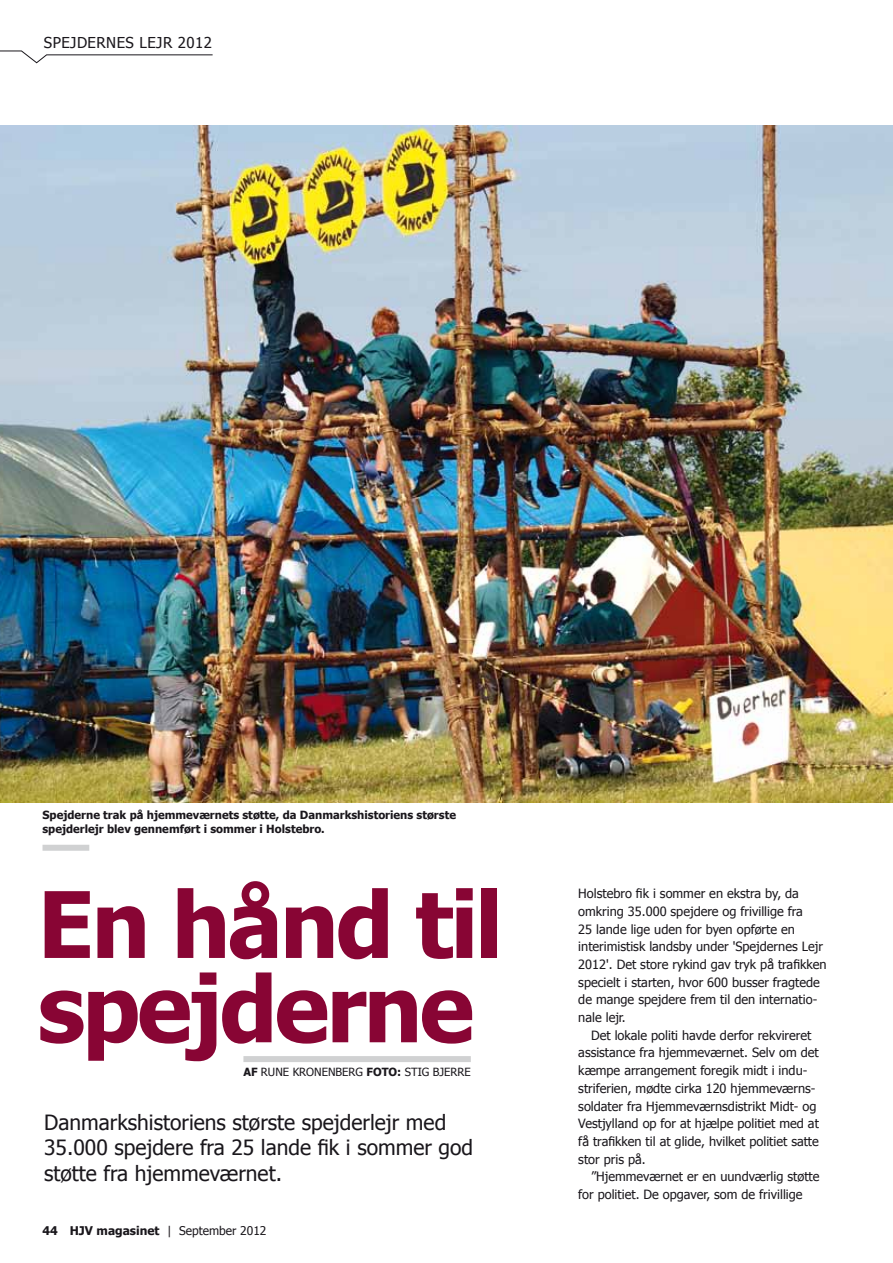
<style>
.page{position:relative;width:893px;height:1263px;background:#fff}
.page>*{position:absolute;margin:0;border:0;box-sizing:border-box;transform-origin:0 0}
.t1{font:700 91.8px/84.3px "Tahoma";letter-spacing:-.03em;color:#880534}
.t2{font:21px/25.5px "Tahoma";color:#1a171c}
.t3{font:15px "Tahoma";letter-spacing:.03em;color:#1a171c}
.t4{font:12.75px/17.7px "Tahoma";color:#1a171c}
.t5{font:700 12px "Tahoma";color:#1a171c}
.t6{font:700 11.25px/13.5px "Tahoma";color:#1a171c}
.t7{font:11.25px "Tahoma";color:#1a171c}
.s1{font-weight:700}
.s2{font-weight:400}
</style>
<div class="page">
<svg style="left:0;top:50px;width:213px;height:14px"></svg>
<img style="left:0;top:126px;width:893px;height:676px">
<div style="left:243px;top:1056px;width:228px;height:6px;background:#d0d1d2"></div>
<div style="left:43px;top:845px;width:46px;height:6px;background:#d0d1d2"></div>
<p class="t3" style="left:44px;top:33px;width:113px">Spej dernes lejr</p>
<p class="t3" style="left:178px;top:33px;width:36px">2012</p>
<p class="t6" style="left:43px;top:808px;width:415px">Spejderne trak på hjemmeværnets støtte, da Danmarkshistoriens største spejderlejr blev gennemført i sommer i Holstebro.</p>
<h1 class="t1" style="left:38px;top:879px;width:467px">En hånd til spejderne</h1>
<p class="t7" style="left:243px;top:1064px;width:100px"><span class="s1">Af</span> Rune Kronenberg</p>
<p class="t6" style="left:366px;top:1064px;width:52px">Foto: <span class="s2">Stig</span></p>
<p class="t7" style="left:433px;top:1064px;width:14px">Bjerre</p>
<h2 class="t2" style="left:44px;top:1109px;width:431px">Danmarkshistoriens største spejderlejr med<br>35.000 spejdere fra 25 lande fik i sommer god støtte fra hjemmeværnet.</h2>
<p class="t5" style="left:43px;top:1222px;width:225px">44 HJV magasinet <span class="s2">| September 2012</span></p>
<p class="t4" style="left:578px;top:884px;width:250px">Holstebro fik i sommer en ekstra by, da omkring 35.000 spejdere og frivillige fra<br>25 lande lige uden for byen opførte en interimistisk landsby under 'Spejdernes Lejr 2012'. Det store rykind gav tryk på trafikken specielt i starten, hvor 600 busser fragtede de mange spejdere frem til den internatio&shy;nale lejr.</p>
<p class="t4" style="left:578px;top:1026px;width:242px;text-indent:13px">Det lokale politi havde derfor rekvireret assistance fra hjemmeværnet. Selv om det kæmpe arrangement foregik midt i indu&shy;striferien, mødte cirka 120 hjemmeværns&shy;soldater fra Hjemmeværnsdistrikt Midt- og Vestjylland op for at hjælpe politiet med at få trafikken til at glide, hvilket politiet satte stor pris på.</p>
<p class="t4" style="left:578px;top:1167px;width:243px;text-indent:13px">”Hjemmeværnet er en uundværlig støtte for politiet. De opgaver, som de frivillige</p>
</div>
